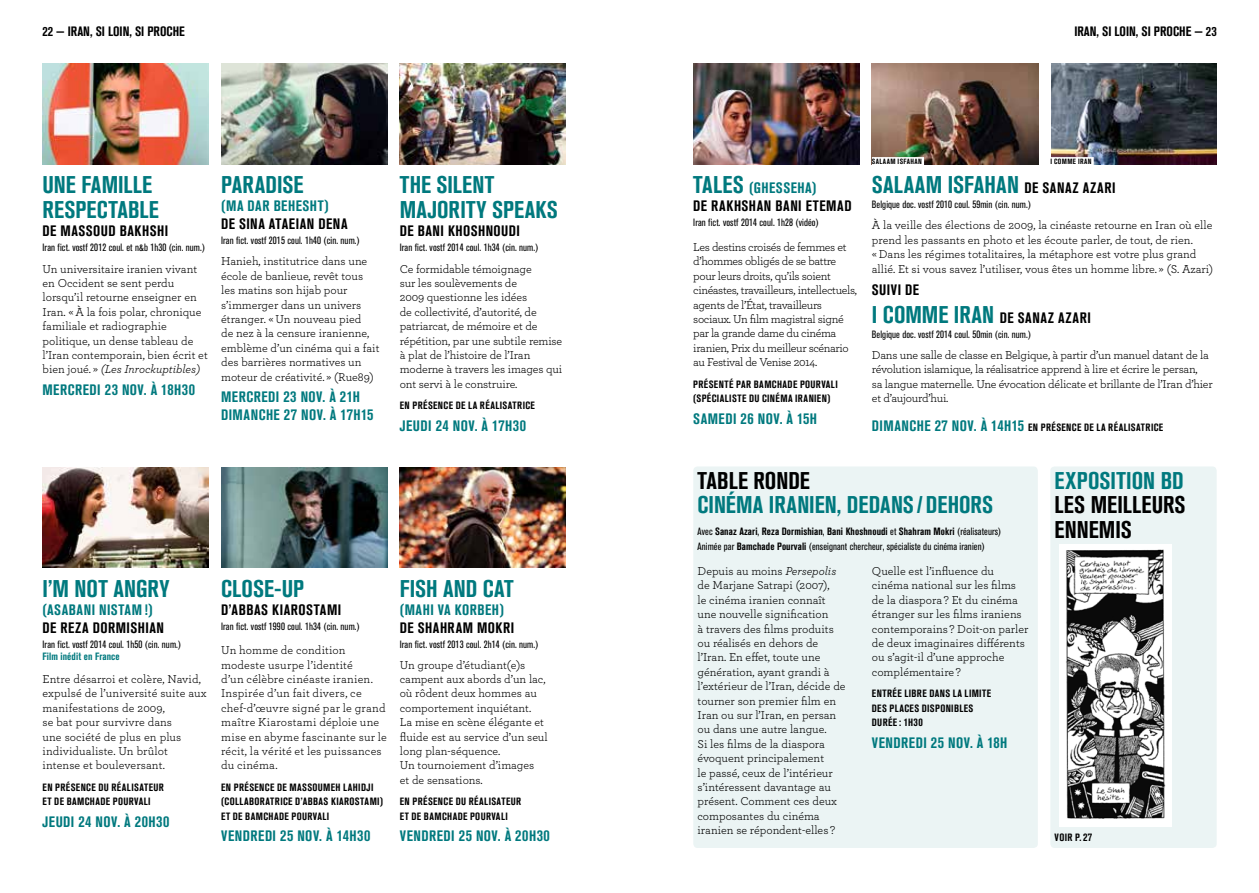
<style>
.page{position:relative;width:1259px;height:893px;background:#fff}
.page>*{position:absolute;margin:0;border:0;box-sizing:border-box;transform-origin:0 0}
.t1{font:700 condensed 24px/24.8px "Akzidenz Grotesk BQ";letter-spacing:.005em;color:#00797e}
.t2{font:700 condensed 24px/24.8px "Akzidenz Grotesk BQ";color:#000}
.t3{font:700 condensed 15px/18px "Akzidenz Grotesk MG";letter-spacing:.035em;color:#00797e}
.t4{font:700 condensed 15px/18px "Akzidenz Grotesk MG";letter-spacing:.035em;color:#000}
.t5{font:700 condensed 13.5px "Akzidenz Grotesk BQ";color:#000}
.t6{font:12px/14.4px "Archer";color:#000}
.t7{font:12px/14.4px "Archer";letter-spacing:-.03em;color:#000}
.t8{font:12px/14.4px "Archer";letter-spacing:-.02em;color:#000}
.t9{font:condensed 10.5px/15px "Akzidenz Grotesk BQ";letter-spacing:.01em;color:#000}
.t10{font:700 condensed 10.5px/14.4px "Akzidenz Grotesk MG";letter-spacing:.04em;color:#000}
.t11{font:700 condensed 10.5px "Akzidenz Grotesk BQ";letter-spacing:.01em;color:#00797e}
.t12{font:700 condensed 7.5px "Akzidenz Grotesk BQ";letter-spacing:.055em;color:#000}
.s1{font-style:italic}
.s2{font-family:"Akzidenz Grotesk BQ";font-size:24px;color:#00797e}
.s3{color:#00797e}
.s4{font-family:"Akzidenz Grotesk MG";font-size:15px;color:#000}
.s5{font-size:15px;color:#00797e}
.s6{font-weight:700}
</style>
<div class="page">
<img style="left:43px;top:64px;width:165px;height:101px">
<img style="left:221px;top:64px;width:166px;height:101px">
<img style="left:400px;top:64px;width:166px;height:101px">
<img style="left:693px;top:64px;width:166px;height:101px">
<img style="left:43px;top:467px;width:165px;height:101px">
<img style="left:221px;top:467px;width:166px;height:101px">
<img style="left:400px;top:467px;width:166px;height:101px">
<img style="left:872px;top:64px;width:166px;height:101px">
<div style="left:693px;top:466px;width:344px;height:382px;background:#ebf4f4;border-radius:4px"></div>
<img style="left:1051px;top:64px;width:165px;height:101px">
<div style="left:1050px;top:466px;width:166px;height:382px;background:#ebf4f4;border-radius:4px"></div>
<div style="left:1059px;top:544px;width:112px;height:283px;background:#fff"></div>
<img style="left:1066px;top:549px;width:100px;height:270px">
<div style="left:872px;top:157px;width:52px;height:14px;background:#fff"></div>
<div style="left:1050px;top:157px;width:43px;height:14px;background:#fff"></div>
<p class="t5" style="left:43px;top:24px;width:144px">22 — IRAN, SI LOIN, SI PROCHE</p>
<p class="t5" style="left:1074px;top:24px;width:144px">IRAN, SI LOIN, SI PROCHE — 23</p>
<h1 class="t1" style="left:43px;top:173px;width:118px">UNE FAMILLE<br>RESPECTABLE</h1>
<p class="t4" style="left:43px;top:222px;width:127px">DE MASSOUD BAKHSHI</p>
<p class="t9" style="left:43px;top:240px;width:164px">Iran fict. vostf 2012 coul. et n&amp;b 1h30 (cin. num.)</p>
<p class="t6" style="left:43px;top:261px;width:167px">Un universitaire iranien vivant en Occident se sent perdu lorsqu’il retourne enseigner en<br>Iran. « À la fois polar, chronique familiale et radiographie politique, un dense tableau de l’Iran contemporain, bien écrit et bien joué. » <span class="s1">(Les Inrockuptibles)</span></p>
<p class="t3" style="left:43px;top:381px;width:154px">MERCREDI 23 NOV. À 18H30</p>
<h1 class="t1" style="left:221px;top:173px;width:84px">PARADISE</h1>
<p class="t3" style="left:221px;top:197px;width:109px">(MA DAR BEHESHT)</p>
<p class="t4" style="left:221px;top:215px;width:128px">DE SINA ATAEIAN DENA</p>
<p class="t9" style="left:221px;top:233px;width:140px">Iran fict. vostf 2015 coul. 1h40 (cin. num.)</p>
<p class="t6" style="left:221px;top:254px;width:160px">Hanieh, institutrice dans une école de banlieue, revêt tous les matins son hijab pour s’immerger dans un univers étranger. « Un nouveau pied<br>de nez à la censure iranienne, emblème d’un cinéma qui a fait des barrières normatives un moteur de créativité. » (Rue89)</p>
<p class="t3" style="left:221px;top:388px;width:154px">MERCREDI 23 NOV. À 21H<br>DIMANCHE 27 NOV. À 17H15</p>
<h1 class="t1" style="left:400px;top:173px;width:159px">THE SILENT<br>MAJORITY SPEAKS</h1>
<p class="t4" style="left:400px;top:222px;width:122px">DE BANI KHOSHNOUDI</p>
<p class="t9" style="left:400px;top:240px;width:140px">Iran fict. vostf 2014 coul. 1h34 (cin. num.)</p>
<p class="t6" style="left:400px;top:261px;width:164px">Ce formidable témoignage<br>sur les soulèvements de<br>2009 questionne les idées<br>de collectivité, d’autorité, de patriarcat, de mémoire et de répétition, par une subtile remise à plat de l’histoire de l’Iran moderne à travers les images qui ont servi à le construire.</p>
<p class="t10" style="left:400px;top:399px;width:137px">EN PRÉSENCE DE LA RÉALISATRICE</p>
<p class="t3" style="left:400px;top:417px;width:128px">JEUDI 24 NOV. À 17H30</p>
<h1 class="t1" style="left:43px;top:576px;width:128px">I’M NOT ANGRY</h1>
<p class="t3" style="left:43px;top:600px;width:112px">(ASABANI NISTAM!)</p>
<p class="t4" style="left:43px;top:618px;width:123px">DE REZA DORMISHIAN</p>
<p class="t9" style="left:43px;top:637px;width:140px">Iran fict. vostf 2014 coul. 1h50 (cin. num.)</p>
<p class="t11" style="left:43px;top:650px;width:79px">Film inédit en France</p>
<p class="t6" style="left:43px;top:671px;width:166px">Entre désarroi et colère, Navid, expulsé de l’université suite aux manifestations de 2009,<br>se bat pour survivre dans<br>une société de plus en plus individualiste. Un brûlot intense et bouleversant.</p>
<p class="t10" style="left:43px;top:780px;width:123px">EN PRÉSENCE DU RÉALISATEUR<br>ET DE BAMCHADE POURVALI</p>
<p class="t3" style="left:43px;top:813px;width:128px">JEUDI 24 NOV. À 20H30</p>
<h1 class="t1" style="left:221px;top:576px;width:85px">CLOSE-UP</h1>
<p class="t4" style="left:221px;top:600px;width:121px">D’ABBAS KIAROSTAMI</p>
<p class="t9" style="left:221px;top:619px;width:140px">Iran fict. vostf 1990 coul. 1h34 (cin. num.)</p>
<p class="t6" style="left:221px;top:642px;width:167px">Un homme de condition modeste usurpe l’identité<br>d’un célèbre cinéaste iranien.<br>Inspirée d’un fait divers, ce chef-d’œuvre signé par le grand maître Kiarostami déploie une mise en abyme fascinante sur le récit, la vérité et les puissances du cinéma.</p>
<p class="t10" style="left:221px;top:780px;width:163px">EN PRÉSENCE DE MASSOUMEH LAHIDJI (COLLABORATRICE D’ABBAS KIAROSTAMI)<br>ET DE BAMCHADE POURVALI</p>
<p class="t3" style="left:221px;top:827px;width:151px">VENDREDI 25 NOV. À 14H30</p>
<h1 class="t1" style="left:400px;top:576px;width:115px">FISH AND CAT</h1>
<p class="t3" style="left:400px;top:600px;width:106px">(MAHI VA KORBEH)</p>
<p class="t4" style="left:400px;top:618px;width:116px">DE SHAHRAM MOKRI</p>
<p class="t9" style="left:400px;top:637px;width:140px">Iran fict. vostf 2013 coul. 2h14 (cin. num.)</p>
<p class="t6" style="left:400px;top:657px;width:149px">Un groupe d’étudiant(e)s campent aux abords d’un lac, où rôdent deux hommes au comportement inquiétant.<br>La mise en scène élégante et fluide est au service d’un seul long plan-séquence.<br>Un tournoiement d’images<br>et de sensations.</p>
<p class="t10" style="left:400px;top:795px;width:123px">EN PRÉSENCE DU RÉALISATEUR<br>ET DE BAMCHADE POURVALI</p>
<p class="t3" style="left:400px;top:827px;width:151px">VENDREDI 25 NOV. À 20H30</p>
<p class="t4" style="left:693px;top:179px;width:160px"><span class="s2">TALES</span> <span class="s3">(GHESSEHA)<br></span>DE RAKHSHAN BANI ETEMAD</p>
<p class="t9" style="left:693px;top:215px;width:127px">Iran fict. vostf 2014 coul. 1h28 (vidéo)</p>
<p class="t7" style="left:693px;top:239px;width:165px">Les destins croisés de femmes et d’hommes obligés de se battre pour leurs droits, qu’ils soient cinéastes, travailleurs, intellectuels, agents de l’État, travailleurs sociaux. Un film magistral signé par la grande dame du cinéma iranien, Prix du meilleur scénario au Festival de Venise 2014.</p>
<p class="t10" style="left:693px;top:377px;width:146px">PRÉSENTÉ PAR BAMCHADE POURVALI (SPÉCIALISTE DU CINÉMA IRANIEN)</p>
<p class="t3" style="left:693px;top:410px;width:125px">SAMEDI 26 NOV. À 15H</p>
<p class="t12" style="left:872px;top:157px;width:52px">SALAAM ISFAHAN</p>
<p class="t12" style="left:1050px;top:157px;width:43px">I COMME IRAN</p>
<h1 class="t1" style="left:872px;top:173px;width:245px">SALAAM ISFAHAN <span class="s4">DE SANAZ AZARI</span></h1>
<p class="t9" style="left:872px;top:197px;width:161px">Belgique doc. vostf 2010 coul. 59min (cin. num.)</p>
<p class="t6" style="left:872px;top:218px;width:343px">À la veille des élections de 2009, la cinéaste retourne en Iran où elle prend les passants en photo et les écoute parler, de tout, de rien.<br>« Dans les régimes totalitaires, la métaphore est votre plus grand allié. Et si vous savez l’utiliser, vous êtes un homme libre. » (S. Azari)</p>
<p class="t4" style="left:872px;top:275px;width:220px;line-height:28.2px">SUIVI DE<br><span class="s2">I COMME IRAN</span> DE SANAZ AZARI</p>
<p class="t9" style="left:872px;top:327px;width:161px">Belgique doc. vostf 2014 coul. 50min (cin. num.)</p>
<p class="t8" style="left:872px;top:347px;width:342px">Dans une salle de classe en Belgique, à partir d’un manuel datant de la révolution islamique, la réalisatrice apprend à lire et écrire le persan,<br>sa langue maternelle. Une évocation délicate et brillante de l’Iran d’hier et d’aujourd’hui.</p>
<p class="t10" style="left:872px;top:420px;width:293px"><span class="s5">DIMANCHE 27 NOV. À 14H15</span> EN PRÉSENCE DE LA RÉALISATRICE</p>
<h1 class="t2" style="left:697px;top:468px;width:114px">TABLE RONDE</h1>
<h1 class="t1" style="left:697px;top:493px;width:297px">CINÉMA IRANIEN, DEDANS / DEHORS</h1>
<p class="t9" style="left:697px;top:524px;width:305px">Avec <span class="s6">Sanaz Azari</span>, <span class="s6">Reza Dormishian</span>, <span class="s6">Bani Khoshnoudi</span> et <span class="s6">Shahram Mokri</span> (réalisateurs)<br>Animée par <span class="s6">Bamchade Pourvali</span> (enseignant chercheur, spécialiste du cinéma iranien)</p>
<p class="t6" style="left:697px;top:563px;width:150px">Depuis au moins <span class="s1">Persepolis </span>de Marjane Satrapi (2007),<br>le cinéma iranien connaît une nouvelle signification<br>à travers des films produits ou réalisés en dehors de l’Iran. En effet, toute une génération, ayant grandi à l’extérieur de l’Iran, décide de tourner son premier film en<br>Iran ou sur l’Iran, en persan ou dans une autre langue.<br>Si les films de la diaspora évoquent principalement<br>le passé, ceux de l’intérieur s’intéressent davantage au présent. Comment ces deux composantes du cinéma iranien se répondent-elles ?</p>
<p class="t6" style="left:872px;top:563px;width:158px">Quelle est l’influence du cinéma national sur les films de la diaspora ? Et du cinéma étranger sur les films iraniens contemporains ? Doit-on parler de deux imaginaires différents ou s’agit-il d’une approche complémentaire ?</p>
<p class="t10" style="left:872px;top:687px;width:121px">ENTRÉE LIBRE DANS LA LIMITE<br>DES PLACES DISPONIBLES<br>DURÉE: 1H30</p>
<p class="t3" style="left:872px;top:734px;width:137px">VENDREDI 25 NOV. À 18H</p>
<h1 class="t1" style="left:1054px;top:468px;width:130px">EXPOSITION BD</h1>
<h1 class="t2" style="left:1054px;top:493px;width:132px">LES MEILLEURS<br>ENNEMIS</h1>
<p class="t10" style="left:1054px;top:831px;width:39px">VOIR P.27</p>
</div>
